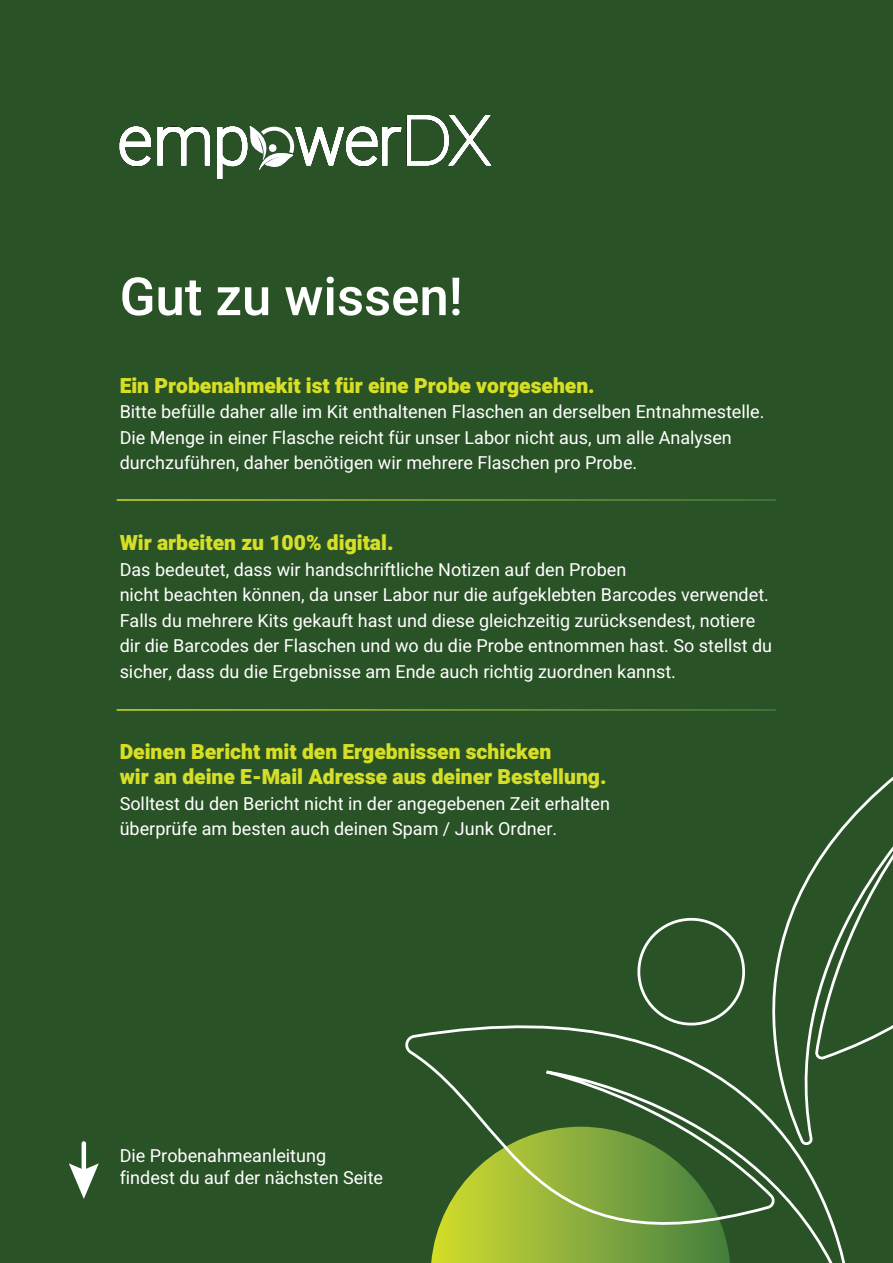
<style>
.page{position:relative;width:893px;height:1263px;background:#295226}
.page>*{position:absolute;margin:0;border:0;box-sizing:border-box;transform-origin:0 0}
.t1{font:500 52.65px "Heebo";color:#fff}
.t2{font:900 21px/25.5px "Heebo";color:#d6de26}
.t3{font:18px/25.5px "Heebo";color:#fff}
</style>
<div class="page">
<svg style="left:120px;top:127px;width:31px;height:39px"></svg>
<svg style="left:158px;top:127px;width:52px;height:38px"></svg>
<svg style="left:407px;top:115px;width:84px;height:50px"></svg>
<svg style="left:217px;top:126px;width:184px;height:53px"></svg>
<svg style="left:405px;top:709px;width:488px;height:554px"></svg>
<hr style="left:117px;top:499px;width:659px;height:2px;background:#fff">
<hr style="left:117px;top:709px;width:659px;height:2px;background:#fff">
<hr style="left:82px;top:1143px;width:4px;height:32px;background:#fff">
<svg style="left:69px;top:1163px;width:30px;height:36px"></svg>
<h1 class="t1" style="left:120px;top:260px;width:345px">Gut zu wissen!</h1>
<p class="t2" style="left:120px;top:372px;width:477px">Ein Probenahmekit ist für eine Probe vorgesehen.</p>
<p class="t3" style="left:120px;top:399px;width:646px">Bitte befülle daher alle im Kit enthaltenen Flaschen an derselben Entnahmestelle.<br>Die Menge in einer Flasche reicht für unser Labor nicht aus, um alle Analysen durchzuführen, daher benötigen wir mehrere Flaschen pro Probe.</p>
<p class="t2" style="left:120px;top:530px;width:275px">Wir arbeiten zu 100% digital.</p>
<p class="t3" style="left:120px;top:557px;width:654px">Das bedeutet, dass wir handschriftliche Notizen auf den Proben<br>nicht beachten können, da unser Labor nur die aufgeklebten Barcodes verwendet.<br>Falls du mehrere Kits gekauft hast und diese gleichzeitig zurücksendest, notiere dir die Barcodes der Flaschen und wo du die Probe entnommen hast. So stellst du sicher, dass du die Ergebnisse am Ende auch richtig zuordnen kannst.</p>
<p class="t2" style="left:120px;top:738px;width:488px">Deinen Bericht mit den Ergebnissen schicken<br>wir an deine E-Mail Adresse aus deiner Bestellung.</p>
<p class="t3" style="left:120px;top:791px;width:492px">Solltest du den Bericht nicht in der angegebenen Zeit erhalten überprüfe am besten auch deinen Spam / Junk Ordner.</p>
<p class="t3" style="left:120px;top:1144px;width:265px;line-height:22.5px">Die Probenahmeanleitung findest du auf der nächsten Seite</p>
</div>
